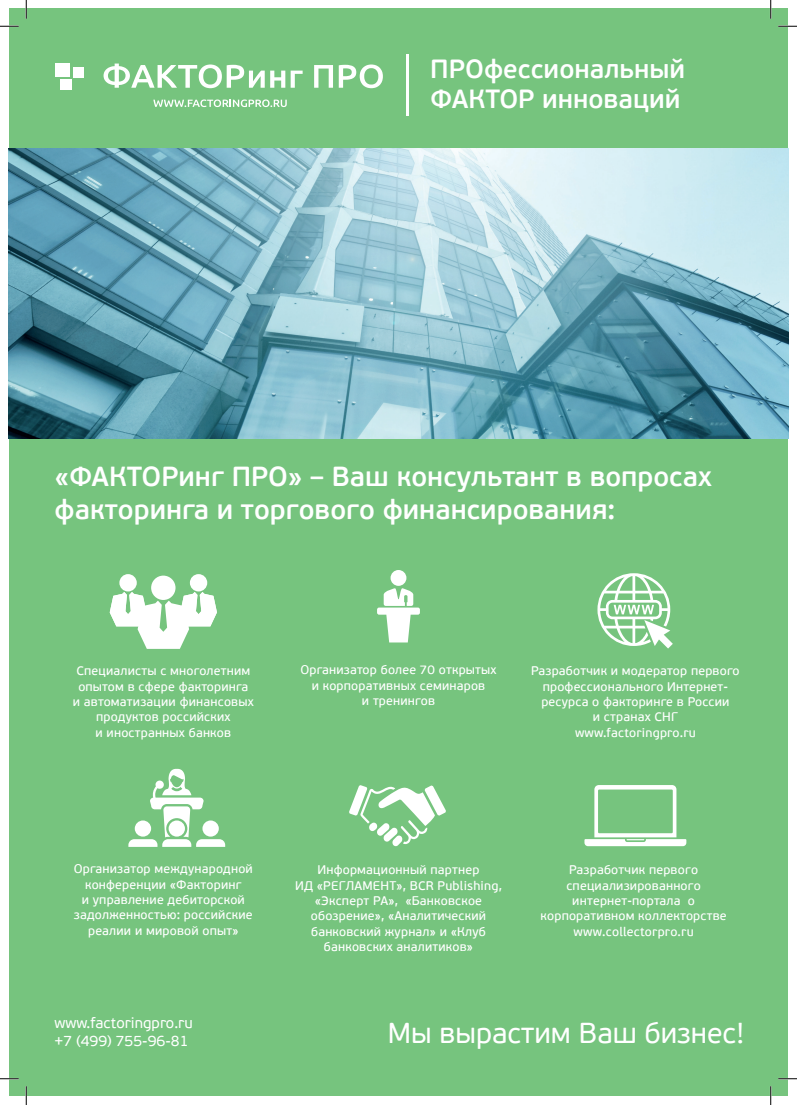
<style>
.page{position:relative;width:797px;height:1105px;background:#fff}
.page>*{position:absolute;margin:0;border:0;box-sizing:border-box;transform-origin:0 0}
.t1{font:28.75px "PF Beau Sans Pro";color:#fff}
.t2{font:600 27.5px/32.5px "PF Beau Sans Pro";color:#fff}
.t3{font:600 26.25px/30px "PF Beau Sans Pro";color:#fff}
.t4{font:15px "PF Beau Sans Pro";color:#fff}
.t5{font:12.5px/15.4px "PF Beau Sans Pro Bbook";letter-spacing:.015em;color:#fff;text-align:center}
</style>
<div class="page">
<div style="left:9px;top:9px;width:778px;height:1087px;background:#76c47e"></div>
<svg style="left:103px;top:64px;width:182px;height:24px"></svg>
<svg style="left:291px;top:71px;width:11px;height:17px"></svg>
<svg style="left:314px;top:65px;width:19px;height:23px"></svg>
<svg style="left:339px;top:64px;width:44px;height:24px"></svg>
<div style="left:74px;top:67px;width:10px;height:11px;background:#fff"></div>
<div style="left:55px;top:64px;width:15px;height:13px;background:#fff"></div>
<div style="left:61px;top:79px;width:11px;height:11px;background:#fff"></div>
<svg style="left:153px;top:99px;width:134px;height:8px"></svg>
<hr style="left:405px;top:55px;width:3px;height:61px;background:#fff">
<img style="left:9px;top:148px;width:779px;height:290px">
<div style="left:151px;top:576px;width:24px;height:24px;background:#fff;border-radius:50%"></div>
<div style="left:119px;top:574px;width:18px;height:17px;background:#fff;border-radius:50%"></div>
<div style="left:190px;top:574px;width:17px;height:17px;background:#fff;border-radius:50%"></div>
<svg style="left:110px;top:592px;width:107px;height:57px"></svg>
<svg style="left:128px;top:769px;width:97px;height:78px"></svg>
<svg style="left:597px;top:573px;width:76px;height:75px"></svg>
<div style="left:390px;top:570px;width:16px;height:16px;background:#fff;border-radius:50%"></div>
<svg style="left:377px;top:588px;width:43px;height:54px"></svg>
<svg style="left:349px;top:785px;width:97px;height:61px"></svg>
<svg style="left:584px;top:785px;width:102px;height:61px"></svg>
<svg style="left:0;top:25px;width:19px;height:2px"></svg>
<svg style="left:778px;top:25px;width:19px;height:2px"></svg>
<svg style="left:0;top:1078px;width:19px;height:1px"></svg>
<svg style="left:778px;top:1078px;width:19px;height:1px"></svg>
<svg style="left:25px;top:0;width:2px;height:19px"></svg>
<svg style="left:25px;top:1086px;width:2px;height:19px"></svg>
<svg style="left:770px;top:0;width:1px;height:19px"></svg>
<svg style="left:770px;top:1086px;width:1px;height:19px"></svg>
<p class="t3" style="left:430px;top:54px;width:256px">ПРОфессиональный<br>ФАКТОР инноваций</p>
<h1 class="t2" style="left:55px;top:461px;width:658px">«ФАКТОРинг ПРО» – Ваш консультант в вопросах факторинга и торгового финансирования:</h1>
<p class="t5" style="left:73px;top:664px;width:182px">Специалисты с многолетним опытом в сфере факторинга<br>и автоматизации финансовых продуктов российских<br>и иностранных банков</p>
<p class="t5" style="left:300px;top:663px;width:198px">Организатор более 70 открытых и корпоративных семинаров<br>и тренингов</p>
<p class="t5" style="left:531px;top:664px;width:210px">Разработчик и модератор первого профессионального Интернет&shy;ресурса о факторинге в России<br>и странах СНГ www.factoringpro.ru</p>
<p class="t5" style="left:74px;top:862px;width:180px">Организатор международной конференции «Факторинг<br>и управление дебиторской задолженностью: российские реалии и мировой опыт»</p>
<p class="t4" style="left:55px;top:1014px;width:140px">www.factoringpro.ru</p>
<p class="t4" style="left:55px;top:1032px;width:135px">+7 (499) 755-96-81</p>
<p class="t5" style="left:295px;top:862px;width:208px">Информационный партнер<br>ИД «РЕГЛАМЕНТ», BCR Publishing, «Эксперт РА», «Банковское обозрение», «Аналитический банковский журнал» и «Клуб банковских аналитиков»</p>
<p class="t5" style="left:540px;top:862px;width:188px">Разработчик первого специализированного интернет-портала о корпоративном коллекторстве www.collectorpro.ru</p>
<p class="t1" style="left:388px;top:1016px;width:358px">Мы вырастим Ваш бизнес!</p>
</div>
